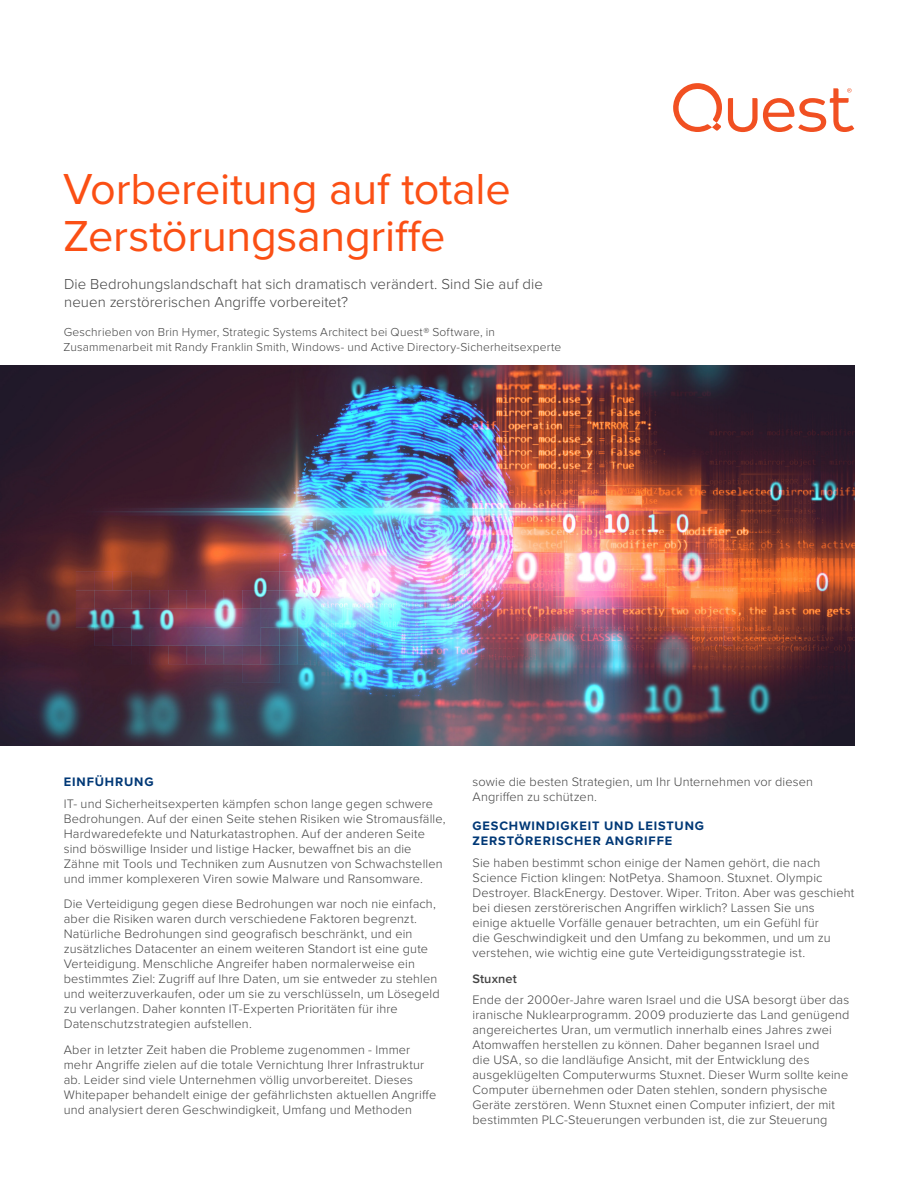
<style>
.page{position:relative;width:918px;height:1188px;background:#fff}
.page>*{position:absolute;margin:0;border:0;box-sizing:border-box;transform-origin:0 0}
.Headline{font:45px/46.5px "Proxima Nova";letter-spacing:-.005em;color:#fb4f14}
.Sub_Head{font:300 15px/18px "Proxima Nova";letter-spacing:.005em;color:#444}
.Body{font:300 12.75px/15px "Proxima Nova";letter-spacing:.01em;color:#444}
.Section_Heading_1{font:700 12.75px/15px "Proxima Nova";letter-spacing:.065em;color:#003876}
.Section_Heading_2{font:600 12.75px "Proxima Nova";letter-spacing:.01em;color:#444}
.Sub_Head-2{font:300 12px/15px "Proxima Nova";letter-spacing:.015em;color:#444}
</style>
<div class="page">
<svg style="left:728px;top:88px;width:126px;height:44px"></svg>
<svg style="left:673px;top:83px;width:49px;height:49px"></svg>
<img style="left:0;top:365px;width:854px;height:381px">
<p class="Headline" style="left:63px;top:164px;width:449px">Vorbereitung auf totale<br>Zerstörungsangriffe</p>
<p class="Sub_Head" style="left:64px;top:275px;width:480px">Die Bedrohungslandschaft hat sich dramatisch verändert. Sind Sie auf die neuen zerstörerischen Angriffe vorbereitet?</p>
<p class="Sub_Head-2" style="left:63px;top:324px;width:499px">Geschrieben von Brin Hymer, Strategic Systems Architect bei Quest® Software, in<br>Zusammenarbeit mit Randy Franklin Smith, Windows- und Active Directory-Sicherheitsexperte</p>
<p class="Section_Heading_1" style="left:64px;top:774px;width:91px">EINFÜHRUNG</p>
<p class="Body" style="left:64px;top:795px;width:383px">IT- und Sicherheitsexperten kämpfen schon lange gegen schwere Bedrohungen. Auf der einen Seite stehen Risiken wie Stromausfälle, Hardwaredefekte und Naturkatastrophen. Auf der anderen Seite sind böswillige Insider und listige Hacker, bewaffnet bis an die Zähne mit Tools und Techniken zum Ausnutzen von Schwachstellen und immer komplexeren Viren sowie Malware und Ransomware.</p>
<p class="Body" style="left:64px;top:896px;width:377px">Die Verteidigung gegen diese Bedrohungen war noch nie einfach, aber die Risiken waren durch verschiedene Faktoren begrenzt.<br>Natürliche Bedrohungen sind geografisch beschränkt, und ein zusätzliches Datacenter an einem weiteren Standort ist eine gute Verteidigung. Menschliche Angreifer haben normalerweise ein bestimmtes Ziel: Zugriff auf Ihre Daten, um sie entweder zu stehlen und weiterzuverkaufen, oder um sie zu verschlüsseln, um Lösegeld zu verlangen. Daher konnten IT-Experten Prioritäten für ihre Datenschutzstrategien aufstellen.</p>
<p class="Body" style="left:64px;top:1042px;width:374px">Aber in letzter Zeit haben die Probleme zugenommen - Immer mehr Angriffe zielen auf die totale Vernichtung Ihrer Infrastruktur ab. Leider sind viele Unternehmen völlig unvorbereitet. Dieses Whitepaper behandelt einige der gefährlichsten aktuellen Angriffe und analysiert deren Geschwindigkeit, Umfang und Methoden</p>
<p class="Body" style="left:473px;top:774px;width:342px">sowie die besten Strategien, um Ihr Unternehmen vor diesen<br>Angriffen zu schützen.</p>
<p class="Section_Heading_1" style="left:473px;top:818px;width:233px">GESCHWINDIGKEIT UND LEISTUNG<br>ZERSTÖRERISCHER ANGRIFFE</p>
<p class="Body" style="left:473px;top:855px;width:383px">Sie haben bestimmt schon einige der Namen gehört, die nach Science Fiction klingen: NotPetya. Shamoon. Stuxnet. Olympic Destroyer. BlackEnergy. Destover. Wiper. Triton. Aber was geschieht bei diesen zerstörerischen Angriffen wirklich? Lassen Sie uns<br>einige aktuelle Vorfälle genauer betrachten, um ein Gefühl für<br>die Geschwindigkeit und den Umfang zu bekommen, und um zu verstehen, wie wichtig eine gute Verteidigungsstrategie ist.</p>
<p class="Section_Heading_2" style="left:473px;top:969px;width:46px">Stuxnet</p>
<p class="Body" style="left:473px;top:992px;width:379px">Ende der 2000er-Jahre waren Israel und die USA besorgt über das iranische Nuklearprogramm. 2009 produzierte das Land genügend angereichertes Uran, um vermutlich innerhalb eines Jahres zwei Atomwaffen herstellen zu können. Daher begannen Israel und<br>die USA, so die landläufige Ansicht, mit der Entwicklung des ausgeklügelten Computerwurms Stuxnet. Dieser Wurm sollte keine Computer übernehmen oder Daten stehlen, sondern physische Geräte zerstören. Wenn Stuxnet einen Computer infiziert, der mit bestimmten PLC-Steuerungen verbunden ist, die zur Steuerung</p>
</div>
